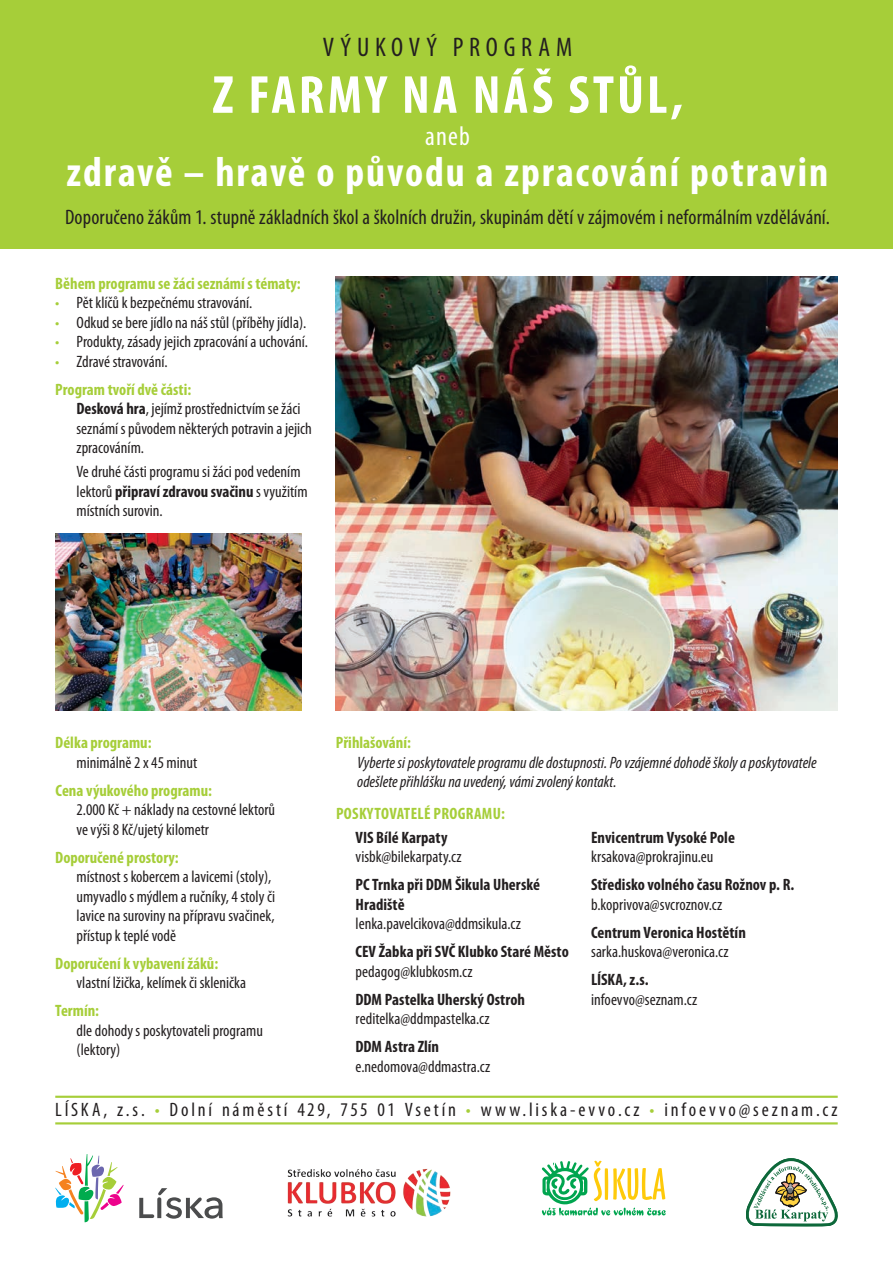
<style>
.page{position:relative;width:893px;height:1263px;background:#fff}
.page>*{position:absolute;margin:0;border:0;box-sizing:border-box;transform-origin:0 0}
.t1{font:700 condensed 54px "Myriad Pro";letter-spacing:.055em;color:#fff}
.t2{font:700 condensed 42px "Myriad Pro";letter-spacing:.045em;color:#fff}
.t3{font:condensed 27px "Myriad Pro";letter-spacing:.215em;color:#231f20}
.t4{font:condensed 27px "Myriad Pro";color:#fff}
.t5{font:condensed 21px "Myriad Pro";letter-spacing:.005em;color:#231f20}
.t6{font:condensed 19.5px "Myriad Pro";letter-spacing:.145em;color:#231f20}
.t7{font:condensed 16.5px/19.5px "Myriad Pro";color:#231f20}
.t8{font:700 condensed 16.5px/19.5px "Myriad Pro";letter-spacing:.005em;color:#231f20}
.t9{font:700 condensed 16.5px "Myriad Pro";color:#a6ce39}
.t10{font:italic condensed 16.5px/19.5px "Myriad Pro";color:#231f20}
.t11{font:700 condensed 16.5px "Myriad Pro";letter-spacing:.02em;color:#a6ce39}
.s1{color:#a6ce39}
.s2{font-weight:700}
</style>
<div class="page">
<div style="left:0;top:0;width:893px;height:249px;background:#a6ce39"></div>
<hr style="left:55px;top:1096px;width:783px;height:2px;background:#a6ce39">
<hr style="left:55px;top:1122px;width:783px;height:2px;background:#a6ce39">
<svg style="left:746px;top:1158px;width:92px;height:68px"></svg>
<img style="left:287px;top:1168px;width:164px;height:49px">
<svg style="left:542px;top:1161px;width:124px;height:54px"></svg>
<svg style="left:139px;top:1188px;width:84px;height:31px"></svg>
<svg style="left:55px;top:1154px;width:69px;height:68px"></svg>
<img style="left:55px;top:534px;width:247px;height:177px">
<img style="left:336px;top:276px;width:502px;height:435px">
<p class="t3" style="left:323px;top:31px;width:251px">VÝUKOVÝ PROGRAM</p>
<p class="t1" style="left:213px;top:61px;width:472px">Z FARMY NA NÁŠ STŮL,</p>
<p class="t4" style="left:425px;top:120px;width:46px">aneb</p>
<p class="t2" style="left:67px;top:145px;width:763px">zdravě – hravě o původu a zpracování potravin</p>
<p class="t5" style="left:65px;top:204px;width:766px">Doporučeno žákům 1. stupně základních škol a školních družin, skupinám dětí v zájmovém i neformálním vzdělávání.</p>
<p class="t9" style="left:55px;top:273px;width:247px">Během programu se žáci seznámí s tématy:</p>
<p class="t7" style="left:55px;top:293px;width:199px"><span class="s1">•</span> Pět klíčů k bezpečnému stravování.</p>
<p class="t7" style="left:55px;top:312px;width:253px"><span class="s1">•</span> Odkud se bere jídlo na náš stůl (příběhy jídla).</p>
<p class="t7" style="left:55px;top:332px;width:254px"><span class="s1">•</span> Produkty, zásady jejich zpracování a uchování.</p>
<p class="t7" style="left:55px;top:351px;width:114px"><span class="s1">•</span> Zdravé stravování.</p>
<p class="t9" style="left:55px;top:379px;width:137px">Program tvoří dvě části:</p>
<p class="t7" style="left:77px;top:399px;width:237px"><span class="s2">Desková hra</span>, jejímž prostřednictvím se žáci seznámí s původem některých potravin a jejich zpracováním.</p>
<p class="t7" style="left:77px;top:462px;width:233px">Ve druhé části programu si žáci pod vedením lektorů <span class="s2">připraví zdravou svačinu</span> s využitím místních surovin.</p>
<p class="t9" style="left:55px;top:732px;width:98px">Délka programu:</p>
<p class="t7" style="left:77px;top:752px;width:122px">minimálně 2 x 45 minut</p>
<p class="t9" style="left:55px;top:780px;width:158px">Cena výukového programu:</p>
<p class="t7" style="left:77px;top:800px;width:200px">2.000 Kč + náklady na cestovné lektorů</p>
<p class="t7" style="left:77px;top:819px;width:134px">ve výši 8 Kč/ujetý kilometr</p>
<p class="t9" style="left:55px;top:847px;width:125px">Doporučené prostory:</p>
<p class="t7" style="left:77px;top:867px;width:200px">místnost s kobercem a lavicemi (stoly), umyvadlo s mýdlem a ručníky, 4 stoly či lavice na suroviny na přípravu svačinek, přístup k teplé vodě</p>
<p class="t9" style="left:55px;top:953px;width:164px">Doporučení k vybavení žáků:</p>
<p class="t7" style="left:77px;top:973px;width:171px">vlastní lžička, kelímek či sklenička</p>
<p class="t9" style="left:55px;top:1000px;width:45px">Termín:</p>
<p class="t7" style="left:77px;top:1020px;width:188px">dle dohody s poskytovateli programu (lektory)</p>
<p class="t9" style="left:336px;top:732px;width:77px">Přihlašování:</p>
<p class="t10" style="left:357px;top:752px;width:461px">Vyberte si poskytovatele programu dle dostupnosti. Po vzájemné dohodě školy a poskytovatele odešlete přihlášku na uvedený, vámi zvolený kontakt.</p>
<p class="t11" style="left:336px;top:803px;width:170px">POSKYTOVATELÉ PROGRAMU:</p>
<p class="t8" style="left:591px;top:827px;width:145px">Envicentrum Vysoké Pole</p>
<p class="t7" style="left:591px;top:847px;width:124px">krsakova@prokrajinu.eu</p>
<p class="t8" style="left:591px;top:875px;width:205px">Středisko volného času Rožnov p. R.</p>
<p class="t7" style="left:591px;top:894px;width:133px">b.koprivova@svcroznov.cz</p>
<p class="t8" style="left:591px;top:922px;width:156px">Centrum Veronica Hostětín</p>
<p class="t7" style="left:591px;top:942px;width:139px">sarka.huskova@veronica.cz</p>
<p class="t8" style="left:591px;top:970px;width:59px">LÍSKA, z.s.</p>
<p class="t7" style="left:591px;top:989px;width:108px">infoevvo@seznam.cz</p>
<p class="t8" style="left:356px;top:827px;width:93px">VIS Bílé Karpaty</p>
<p class="t7" style="left:356px;top:847px;width:108px">visbk@bilekarpaty.cz</p>
<p class="t8" style="left:356px;top:875px;width:186px">PC Trnka při DDM Šikula Uherské<br>Hradiště</p>
<p class="t7" style="left:356px;top:914px;width:167px">lenka.pavelcikova@ddmsikula.cz</p>
<p class="t8" style="left:356px;top:942px;width:215px">CEV Žabka při SVČ Klubko Staré Město</p>
<p class="t7" style="left:356px;top:961px;width:119px">pedagog@klubkosm.cz</p>
<p class="t8" style="left:356px;top:989px;width:171px">DDM Pastelka Uherský Ostroh</p>
<p class="t7" style="left:356px;top:1009px;width:136px">reditelka@ddmpastelka.cz</p>
<p class="t8" style="left:356px;top:1037px;width:85px">DDM Astra Zlín</p>
<p class="t7" style="left:356px;top:1056px;width:136px">e.nedomova@ddmastra.cz</p>
<p class="t6" style="left:55px;top:1098px;width:784px">LÍSKA, z.s. <span class="s1">•</span> Dolní náměstí 429, 755 01 Vsetín <span class="s1">•</span> www.liska-evvo.cz <span class="s1">•</span> infoevvo@seznam.cz</p>
</div>
